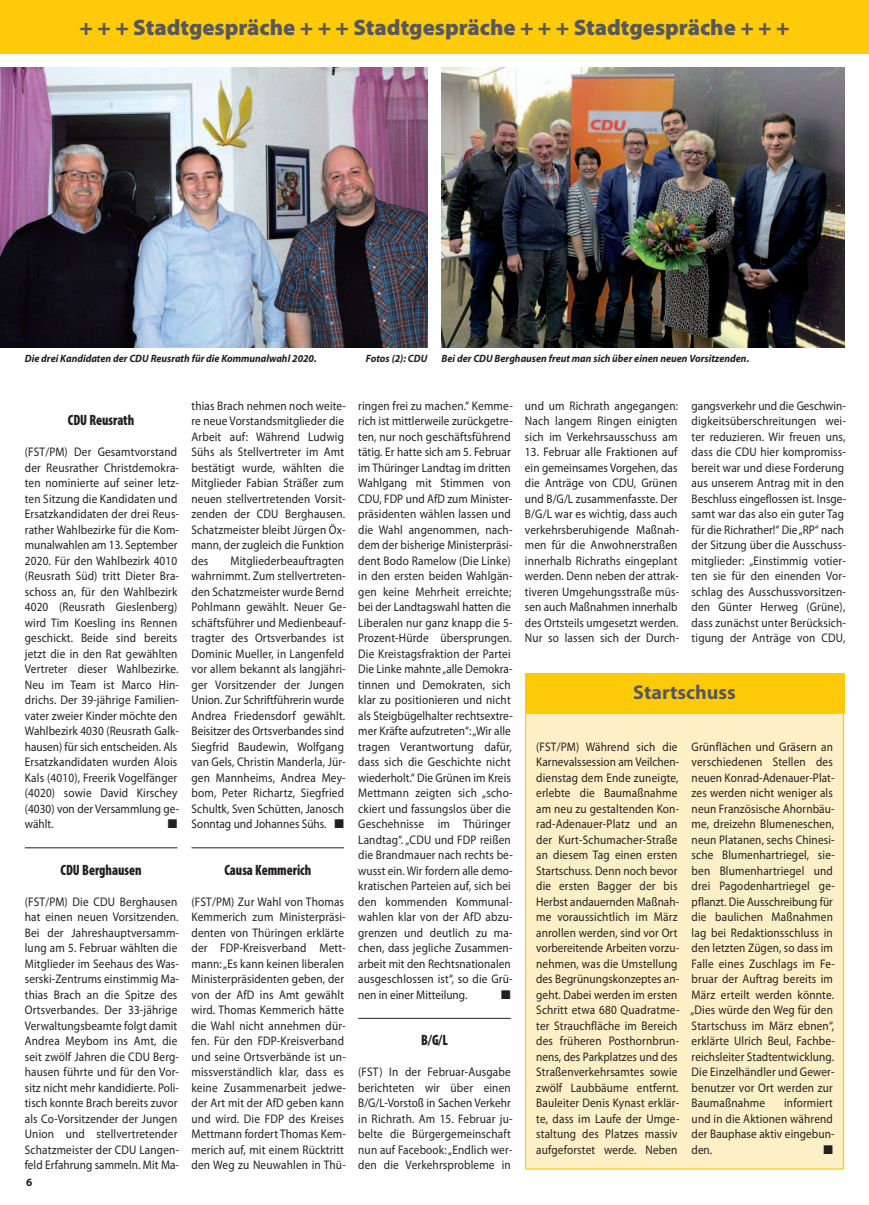
<style>
.page{position:relative;width:869px;height:1205px;background:#fff}
.page>*{position:absolute;margin:0;border:0;box-sizing:border-box;transform-origin:0 0}
.t1{font:900 22.5px "Myriad Pro";color:#57585a}
.t2{font:700 20px "Myriad Pro";color:#57585a}
.t3{font:900 condensed 15px "Myriad Pro";color:#231f20;scale:.9 1}
.t4{font:12.5px/15.5px "Myriad Pro";letter-spacing:.015em;color:#231f20;scale:.9 1}
.t5{font:12.5px "Zapf Dingbats ITC";color:#231f20}
.t6{font:italic 700 10.62px "Myriad Pro";color:#231f20;scale:.95 1}
</style>
<div class="page">
<div style="left:0;top:0;width:868px;height:53px;background:#feca0a"></div>
<hr style="left:25px;top:847px;width:152px;height:1px;background:#231f20">
<hr style="left:191px;top:847px;width:153px;height:1px;background:#231f20">
<hr style="left:358px;top:1018px;width:152px;height:1px;background:#231f20">
<img style="left:0;top:67px;width:427px;height:280px">
<img style="left:441px;top:67px;width:402px;height:280px">
<div style="left:526px;top:674px;width:316px;height:494px;background:#fef0c6"></div>
<div style="left:524px;top:673px;width:319px;height:41px;background:#feca0a"></div>
<h1 class="t1" style="left:80px;top:19px;width:711px">+ + + Stadtgespräche + + + Stadtgespräche + + + Stadtgespräche + + +</h1>
<p class="t6" style="left:25px;top:355px;width:308px">Die drei Kandidaten der CDU Reusrath für die Kommunalwahl 2020.</p>
<p class="t6" style="left:366px;top:355px;width:66px">Fotos (2): CDU</p>
<p class="t6" style="left:441px;top:355px;width:325px">Bei der CDU Berghausen freut man sich über einen neuen Vorsitzenden.</p>
<p class="t3" style="left:68px;top:415px;width:75px">CDU Reusrath</p>
<p class="t4" style="left:25px;top:445px;width:173px">(FST/PM) Der Gesamtvorstand der Reusrather Christdemokra&shy;ten nominierte auf seiner letz&shy;ten Sitzung die Kandidaten und<br>Ersatzkandidaten der drei Reus&shy;rather Wahlbezirke für die Kom&shy;munalwahlen am 13. September<br>2020. Für den Wahlbezirk 4010 (Reusrath Süd) tritt Dieter Bra&shy;schoss an, für den Wahlbezirk<br>4020 (Reusrath Gieslenberg) wird Tim Koesling ins Rennen geschickt. Beide sind bereits jetzt die in den Rat gewählten<br>Vertreter dieser Wahlbezirke.<br>Neu im Team ist Marco Hin&shy;drichs. Der 39-jährige Familien&shy;vater zweier Kinder möchte den<br>Wahlbezirk 4030 (Reusrath Galk&shy;hausen) für sich entscheiden. Als<br>Ersatzkandidaten wurden Alois<br>Kals (4010), Freerik Vogelfänger (4020) sowie David Kirschey (4030) von der Versammlung ge&shy;wählt.</p>
<p class="t5" style="left:168px;top:819px;width:11px">■</p>
<p class="t3" style="left:60px;top:864px;width:91px">CDU Berghausen</p>
<p class="t4" style="left:25px;top:895px;width:173px">(FST/PM) Die CDU Berghausen hat einen neuen Vorsitzenden.<br>Bei der Jahreshauptversamm&shy;lung am 5. Februar wählten die<br>Mitglieder im Seehaus des Was&shy;serski-Zentrums einstimmig Ma&shy;thias Brach an die Spitze des<br>Ortsverbandes. Der 33-jährige<br>Verwaltungsbeamte folgt damit<br>Andrea Meybom ins Amt, die seit zwölf Jahren die CDU Berg&shy;hausen führte und für den Vor&shy;sitz nicht mehr kandidierte. Poli&shy;tisch konnte Brach bereits zuvor als Co-Vorsitzender der Jungen<br>Union und stellvertretender<br>Schatzmeister der CDU Langen&shy;feld Erfahrung sammeln. Mit Ma-</p>
<p class="t4" style="left:191px;top:399px;width:173px">thias Brach nehmen noch weite&shy;re neue Vorstandsmitglieder die<br>Arbeit auf: Während Ludwig<br>Sühs als Stellvertreter im Amt bestätigt wurde, wählten die<br>Mitglieder Fabian Sträßer zum neuen stellvertretenden Vorsit&shy;zenden der CDU Berghausen.<br>Schatzmeister bleibt Jürgen Öx&shy;mann, der zugleich die Funktion des</p>
<p class="t4" style="left:191px;top:554px;width:173px;text-indent:39px">Mitgliederbeauftragten wahrnimmt. Zum stellvertreten&shy;den Schatzmeister wurde Bernd<br>Pohlmann gewählt. Neuer Ge&shy;schäftsführer und Medienbeauf&shy;tragter des Ortsverbandes ist<br>Dominic Mueller, in Langenfeld vor allem bekannt als langjähri&shy;ger Vorsitzender der Jungen<br>Union. Zur Schriftführerin wurde<br>Andrea Friedensdorf gewählt.<br>Beisitzer des Ortsverbandes sind<br>Siegfrid Baudewin, Wolfgang van Gels, Christin Manderla, Jür&shy;gen Mannheims, Andrea Mey&shy;bom, Peter Richartz, Siegfried<br>Schultk, Sven Schütten, Janosch<br>Sonntag und Johannes Sühs. ■</p>
<p class="t3" style="left:224px;top:864px;width:98px">Causa Kemmerich</p>
<p class="t4" style="left:191px;top:895px;width:173px">(FST/PM) Zur Wahl von Thomas<br>Kemmerich zum Ministerpräsi&shy;denten von Thüringen erklärte der FDP-Kreisverband Mett&shy;mann: „Es kann keinen liberalen<br>Ministerpräsidenten geben, der von der AfD ins Amt gewählt wird. Thomas Kemmerich hätte die Wahl nicht annehmen dür&shy;fen. Für den FDP-Kreisverband und seine Ortsverbände ist un&shy;missverständlich klar, dass es keine Zusammenarbeit jedwe&shy;der Art mit der AfD geben kann und wird. Die FDP des Kreises<br>Mettmann fordert Thomas Kem&shy;merich auf, mit einem Rücktritt den Weg zu Neuwahlen in Thü-</p>
<p class="t4" style="left:358px;top:399px;width:173px">ringen frei zu machen.“ Kemme&shy;rich ist mittlerweile zurückgetre&shy;ten, nur noch geschäftsführend tätig. Er hatte sich am 5. Februar im Thüringer Landtag im dritten<br>Wahlgang mit Stimmen von<br>CDU, FDP und AfD zum Minister&shy;präsidenten wählen lassen und die Wahl angenommen, nach&shy;dem der bisherige Ministerpräsi&shy;dent Bodo Ramelow (Die Linke) in den ersten beiden Wahlgän&shy;gen keine Mehrheit erreichte; bei der Landtagswahl hatten die<br>Liberalen nur ganz knapp die 5-<br>Prozent-Hürde übersprungen.<br>Die Kreistagsfraktion der Partei<br>Die Linke mahnte „alle Demokra&shy;tinnen und Demokraten, sich klar zu positionieren und nicht als Steigbügelhalter rechtsextre&shy;mer Kräfte aufzutreten“: „Wir alle tragen Verantwortung dafür, dass sich die Geschichte nicht wiederholt.“ Die Grünen im Kreis<br>Mettmann zeigten sich „scho&shy;ckiert und fassungslos über die<br>Geschehnisse im Thüringer<br>Landtag“. „CDU und FDP reißen die Brandmauer nach rechts be&shy;wusst ein. Wir fordern alle demo&shy;kratischen Parteien auf, sich bei den kommenden Kommunal&shy;wahlen klar von der AfD abzu&shy;grenzen und deutlich zu ma&shy;chen, dass jegliche Zusammen&shy;arbeit mit den Rechtsnationalen ausgeschlossen ist“, so die Grü&shy;nen in einer Mitteilung.</p>
<p class="t5" style="left:501px;top:990px;width:11px">■</p>
<p class="t3" style="left:421px;top:1035px;width:31px">B/G/L</p>
<p class="t4" style="left:358px;top:1065px;width:173px">(FST) In der Februar-Ausgabe berichteten wir über einen<br>B/G/L-Vorstoß in Sachen Verkehr in Richrath. Am 15. Februar ju&shy;belte die Bürgergemeinschaft nun auf Facebook: „Endlich wer&shy;den die Verkehrsprobleme in</p>
<p class="t4" style="left:524px;top:399px;width:172px;text-align:justify">und um Richrath angegangen:<br>Nach langem Ringen einigten sich im Verkehrsausschuss am</p>
<p class="t4" style="left:524px;top:445px;width:173px">13. Februar alle Fraktionen auf ein gemeinsames Vorgehen, das die Anträge von CDU, Grünen und B/G/L zusammenfasste. Der<br>B/G/L war es wichtig, dass auch verkehrsberuhigende Maßnah&shy;men für die Anwohnerstraßen innerhalb Richraths eingeplant werden. Denn neben der attrak&shy;tiveren Umgehungsstraße müs&shy;sen auch Maßnahmen innerhalb des Ortsteils umgesetzt werden.<br>Nur so lassen sich der Durch-</p>
<p class="t4" style="left:691px;top:399px;width:173px">gangsverkehr und die Geschwin&shy;digkeitsüberschreitungen wei&shy;ter reduzieren. Wir freuen uns, dass die CDU hier kompromiss&shy;bereit war und diese Forderung aus unserem Antrag mit in den<br>Beschluss eingeflossen ist. Insge&shy;samt war das also ein guter Tag für die Richrather!“ Die „RP“ nach der Sitzung über die Ausschuss&shy;mitglieder: „Einstimmig votier&shy;ten sie für den einenden Vor&shy;schlag des Ausschussvorsitzen&shy;den Günter Herweg (Grüne), dass zunächst unter Berücksich&shy;tigung der Anträge von CDU,</p>
<h2 class="t2" style="left:633px;top:684px;width:104px">Startschuss</h2>
<p class="t4" style="left:536px;top:740px;width:161px">(FST/PM) Während sich die<br>Karnevalssession am Veilchen&shy;dienstag dem Ende zuneigte, erlebte die Baumaßnahme am neu zu gestaltenden Kon&shy;rad-Adenauer-Platz und an der Kurt-Schumacher-Straße an diesem Tag einen ersten<br>Startschuss. Denn noch bevor die ersten Bagger der bis<br>Herbst andauernden Maßnah&shy;me voraussichtlich im März anrollen werden, sind vor Ort vorbereitende Arbeiten vorzu&shy;nehmen, was die Umstellung des Begrünungskonzeptes an&shy;geht. Dabei werden im ersten<br>Schritt etwa 680 Quadratme&shy;ter Strauchfläche im Bereich des früheren Posthornbrun&shy;nens, des Parkplatzes und des<br>Straßenverkehrsamtes sowie zwölf Laubbäume entfernt.<br>Bauleiter Denis Kynast erklär&shy;te, dass im Laufe der Umge&shy;staltung des Platzes massiv aufgeforstet werde. Neben</p>
<p class="t4" style="left:690px;top:740px;width:162px">Grünflächen und Gräsern an verschiedenen Stellen des neuen Konrad-Adenauer-Plat&shy;zes werden nicht weniger als neun Französische Ahornbäu&shy;me, dreizehn Blumeneschen, neun Platanen, sechs Chinesi&shy;sche Blumenhartriegel, sie&shy;ben Blumenhartriegel und drei Pagodenhartriegel ge&shy;pflanzt. Die Ausschreibung für die baulichen Maßnahmen lag bei Redaktionsschluss in den letzten Zügen, so dass im<br>Falle eines Zuschlags im Fe&shy;bruar der Auftrag bereits im<br>März erteilt werden könnte. „Dies würde den Weg für den<br>Startschuss im März ebnen“, erklärte Ulrich Beul, Fachbe&shy;reichsleiter Stadtentwicklung.<br>Die Einzelhändler und Gewer&shy;benutzer vor Ort werden zur<br>Baumaßnahme</p>
<p class="t4" style="left:691px;top:1096px;width:160px;text-indent:92px">informiert und in die Aktionen während der Bauphase aktiv eingebun&shy;den.</p>
<p class="t5" style="left:823px;top:1145px;width:11px">■</p>
</div>
